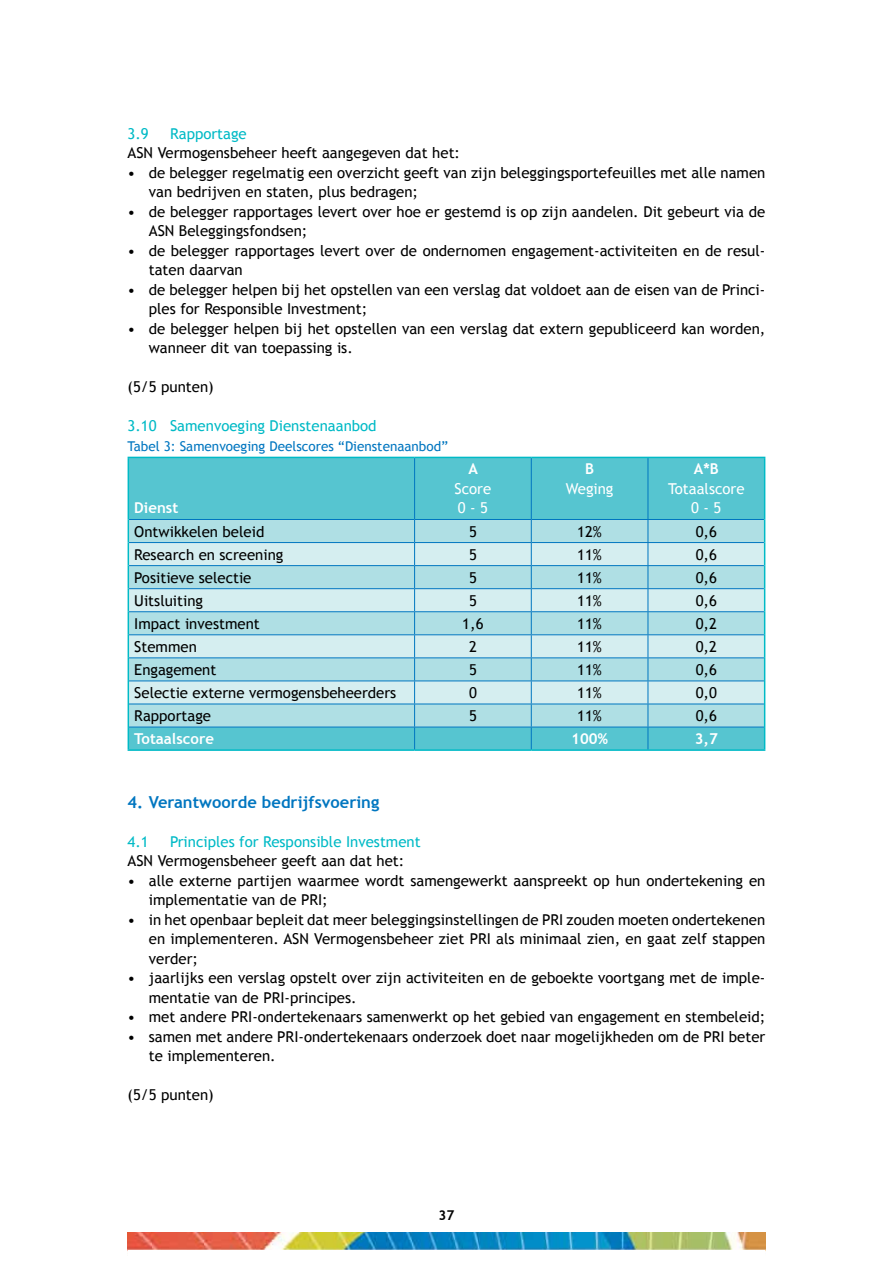
<style>
.page{position:relative;width:893px;height:1263px;background:#fff}
.page>*{position:absolute;margin:0;border:0;box-sizing:border-box;transform-origin:0 0}
.t1{font:700 16.5px "Trebuchet MS";color:#0076c0}
.t2{font:15px/19.5px "Trebuchet MS";color:#000}
.t3{font:15px "Trebuchet MS";color:#00bac6}
.t4{font:700 15px "Trebuchet MS";color:#fff}
.t5{font:15px/19.5px "Trebuchet MS";color:#fff}
.t6{font:13.5px "Trebuchet MS";color:#0076c0}
.t7{font:700 13.5px "Trebuchet MS";color:#000}
</style>
<div class="page">
<img style="left:128px;top:1232px;width:638px;height:20px">
<div style="left:128px;top:1250px;width:636px;height:12px;background:#fff"></div>
<div style="left:129px;top:458px;width:635px;height:291px;background:#56c5d0"></div>
<div style="left:129px;top:520px;width:635px;height:207px;background:#afdfe4"></div>
<svg style="left:129px;top:543px;width:635px;height:161px;background:#c1e5ea"></svg>
<hr style="left:128px;top:457px;width:287px;height:1px;background:#00bac6">
<hr style="left:128px;top:458px;width:1px;height:61px;background:#00bac6">
<hr style="left:415px;top:457px;width:116px;height:1px;background:#00bac6">
<hr style="left:531px;top:457px;width:117px;height:1px;background:#00bac6">
<hr style="left:648px;top:457px;width:117px;height:1px;background:#00bac6">
<hr style="left:764px;top:458px;width:1px;height:61px;background:#00bac6">
<svg style="left:128px;top:519px;width:1px;height:230px"></svg>
<svg style="left:764px;top:519px;width:1px;height:230px"></svg>
<hr style="left:128px;top:749px;width:287px;height:2px;background:#00bac6">
<hr style="left:415px;top:749px;width:116px;height:2px;background:#00bac6">
<hr style="left:531px;top:749px;width:117px;height:2px;background:#00bac6">
<hr style="left:648px;top:749px;width:117px;height:2px;background:#00bac6">
<hr style="left:414px;top:458px;width:1px;height:61px;background:#0076c0">
<hr style="left:531px;top:458px;width:1px;height:61px;background:#0076c0">
<hr style="left:648px;top:458px;width:1px;height:61px;background:#0076c0">
<hr style="left:129px;top:519px;width:286px;height:1px;background:#0076c0">
<hr style="left:415px;top:519px;width:116px;height:1px;background:#0076c0">
<hr style="left:531px;top:519px;width:117px;height:1px;background:#0076c0">
<hr style="left:648px;top:519px;width:116px;height:1px;background:#0076c0">
<hr style="left:129px;top:542px;width:286px;height:1px;background:#0076c0">
<hr style="left:415px;top:542px;width:116px;height:1px;background:#0076c0">
<hr style="left:531px;top:542px;width:117px;height:1px;background:#0076c0">
<hr style="left:648px;top:542px;width:116px;height:1px;background:#0076c0">
<hr style="left:129px;top:565px;width:286px;height:1px;background:#0076c0">
<hr style="left:415px;top:565px;width:116px;height:1px;background:#0076c0">
<hr style="left:531px;top:565px;width:117px;height:1px;background:#0076c0">
<hr style="left:648px;top:565px;width:116px;height:1px;background:#0076c0">
<hr style="left:129px;top:588px;width:286px;height:1px;background:#0076c0">
<hr style="left:415px;top:588px;width:116px;height:1px;background:#0076c0">
<hr style="left:531px;top:588px;width:117px;height:1px;background:#0076c0">
<hr style="left:648px;top:588px;width:116px;height:1px;background:#0076c0">
<hr style="left:129px;top:611px;width:286px;height:1px;background:#0076c0">
<hr style="left:415px;top:611px;width:116px;height:1px;background:#0076c0">
<hr style="left:531px;top:611px;width:117px;height:1px;background:#0076c0">
<hr style="left:648px;top:611px;width:116px;height:1px;background:#0076c0">
<hr style="left:129px;top:634px;width:286px;height:1px;background:#0076c0">
<hr style="left:415px;top:634px;width:116px;height:1px;background:#0076c0">
<hr style="left:531px;top:634px;width:117px;height:1px;background:#0076c0">
<hr style="left:648px;top:634px;width:116px;height:1px;background:#0076c0">
<hr style="left:129px;top:657px;width:286px;height:1px;background:#0076c0">
<hr style="left:415px;top:657px;width:116px;height:1px;background:#0076c0">
<hr style="left:531px;top:657px;width:117px;height:1px;background:#0076c0">
<hr style="left:648px;top:657px;width:116px;height:1px;background:#0076c0">
<hr style="left:129px;top:680px;width:286px;height:1px;background:#0076c0">
<hr style="left:415px;top:680px;width:116px;height:1px;background:#0076c0">
<hr style="left:531px;top:680px;width:117px;height:1px;background:#0076c0">
<hr style="left:648px;top:680px;width:116px;height:1px;background:#0076c0">
<hr style="left:129px;top:704px;width:286px;height:1px;background:#0076c0">
<hr style="left:415px;top:704px;width:116px;height:1px;background:#0076c0">
<hr style="left:531px;top:704px;width:117px;height:1px;background:#0076c0">
<hr style="left:648px;top:704px;width:116px;height:1px;background:#0076c0">
<hr style="left:129px;top:727px;width:286px;height:1px;background:#0076c0">
<hr style="left:415px;top:727px;width:116px;height:1px;background:#0076c0">
<svg style="left:414px;top:520px;width:1px;height:229px"></svg>
<hr style="left:531px;top:727px;width:117px;height:1px;background:#0076c0">
<svg style="left:531px;top:520px;width:1px;height:229px"></svg>
<hr style="left:648px;top:727px;width:116px;height:1px;background:#0076c0">
<svg style="left:648px;top:520px;width:1px;height:229px"></svg>
<p class="t3" style="left:128px;top:124px;width:23px">3.9</p>
<p class="t3" style="left:170px;top:124px;width:78px">Rapportage</p>
<p class="t2" style="left:128px;top:143px;width:334px">ASN Vermogensbeheer heeft aangegeven dat het:</p>
<p class="t2" style="left:149px;top:163px;width:618px;text-indent:-21px">• de belegger regelmatig een overzicht geeft van zijn beleggingsportefeuilles met alle namen van bedrijven en staten, plus bedragen;</p>
<p class="t2" style="left:149px;top:202px;width:618px;text-indent:-21px">• de belegger rapportages levert over hoe er gestemd is op zijn aandelen. Dit gebeurt via de<br>ASN Beleggingsfondsen;</p>
<p class="t2" style="left:149px;top:241px;width:618px;text-indent:-21px">• de belegger rapportages levert over de ondernomen engagement-activiteiten en de resul&shy;taten daarvan</p>
<p class="t2" style="left:149px;top:280px;width:618px;text-indent:-21px">• de belegger helpen bij het opstellen van een verslag dat voldoet aan de eisen van de Princi&shy;ples for Responsible Investment;</p>
<p class="t2" style="left:149px;top:319px;width:618px;text-indent:-21px">• de belegger helpen bij het opstellen van een verslag dat extern gepubliceerd kan worden, wanneer dit van toepassing is.</p>
<p class="t2" style="left:128px;top:377px;width:88px">(5/5 punten)</p>
<p class="t3" style="left:128px;top:417px;width:251px">3.10 Samenvoeging Dienstenaanbod</p>
<p class="t6" style="left:128px;top:438px;width:322px">Tabel 3: Samenvoeging Deelscores “Dienstenaanbod”</p>
<p class="t4" style="left:134px;top:499px;width:45px">Dienst</p>
<p class="t4" style="left:469px;top:460px;width:11px">A</p>
<p class="t5" style="left:455px;top:479px;width:38px">Score<br>0 - 5</p>
<p class="t4" style="left:585px;top:460px;width:10px">B</p>
<p class="t5" style="left:566px;top:479px;width:49px">Weging</p>
<p class="t4" style="left:694px;top:460px;width:26px">A*B</p>
<p class="t5" style="left:668px;top:479px;width:78px;text-align:center">Totaalscore<br>0 - 5</p>
<p class="t2" style="left:134px;top:522px;width:132px">Ontwikkelen beleid</p>
<p class="t2" style="left:469px;top:522px;width:9px">5</p>
<p class="t2" style="left:577px;top:522px;width:26px">12%</p>
<p class="t2" style="left:696px;top:522px;width:23px">0,6</p>
<p class="t2" style="left:134px;top:545px;width:151px">Research en screening</p>
<p class="t2" style="left:469px;top:545px;width:9px">5</p>
<p class="t2" style="left:577px;top:545px;width:26px">11%</p>
<p class="t2" style="left:696px;top:545px;width:23px">0,6</p>
<p class="t2" style="left:134px;top:568px;width:119px">Positieve selectie</p>
<p class="t2" style="left:469px;top:568px;width:9px">5</p>
<p class="t2" style="left:577px;top:568px;width:26px">11%</p>
<p class="t2" style="left:696px;top:568px;width:23px">0,6</p>
<p class="t2" style="left:134px;top:591px;width:70px">Uitsluiting</p>
<p class="t2" style="left:469px;top:591px;width:9px">5</p>
<p class="t2" style="left:577px;top:591px;width:26px">11%</p>
<p class="t2" style="left:696px;top:591px;width:23px">0,6</p>
<p class="t2" style="left:134px;top:614px;width:127px">Impact investment</p>
<p class="t2" style="left:462px;top:614px;width:23px">1,6</p>
<p class="t2" style="left:577px;top:614px;width:26px">11%</p>
<p class="t2" style="left:696px;top:614px;width:23px">0,2</p>
<p class="t2" style="left:134px;top:637px;width:64px">Stemmen</p>
<p class="t2" style="left:469px;top:637px;width:9px">2</p>
<p class="t2" style="left:577px;top:637px;width:26px">11%</p>
<p class="t2" style="left:696px;top:637px;width:23px">0,2</p>
<p class="t2" style="left:134px;top:660px;width:84px">Engagement</p>
<p class="t2" style="left:469px;top:660px;width:9px">5</p>
<p class="t2" style="left:577px;top:660px;width:26px">11%</p>
<p class="t2" style="left:696px;top:660px;width:23px">0,6</p>
<p class="t2" style="left:134px;top:683px;width:264px">Selectie externe vermogensbeheerders</p>
<p class="t2" style="left:469px;top:683px;width:9px">0</p>
<p class="t2" style="left:577px;top:683px;width:26px">11%</p>
<p class="t2" style="left:696px;top:683px;width:23px">0,0</p>
<p class="t2" style="left:134px;top:706px;width:78px">Rapportage</p>
<p class="t2" style="left:469px;top:706px;width:9px">5</p>
<p class="t2" style="left:577px;top:706px;width:26px">11%</p>
<p class="t2" style="left:696px;top:706px;width:23px">0,6</p>
<p class="t4" style="left:134px;top:729px;width:81px">Totaalscore</p>
<p class="t4" style="left:571px;top:729px;width:38px">100%</p>
<p class="t4" style="left:695px;top:729px;width:25px">3,7</p>
<p class="t1" style="left:128px;top:792px;width:253px">4. Verantwoorde bedrijfsvoering</p>
<p class="t3" style="left:128px;top:833px;width:23px">4.1</p>
<p class="t3" style="left:170px;top:833px;width:252px">Principles for Responsible Investment</p>
<p class="t2" style="left:128px;top:851px;width:278px">ASN Vermogensbeheer geeft aan dat het:</p>
<p class="t2" style="left:149px;top:871px;width:618px;text-indent:-21px">• alle externe partijen waarmee wordt samengewerkt aanspreekt op hun ondertekening en implementatie van de PRI;</p>
<p class="t2" style="left:149px;top:910px;width:618px;text-align:justify;text-indent:-21px">• in het openbaar bepleit dat meer beleggingsinstellingen de PRI zouden moeten ondertekenen en implementeren. ASN Vermogensbeheer ziet PRI als minimaal zien, en gaat zelf stappen verder;</p>
<p class="t2" style="left:149px;top:968px;width:618px;text-indent:-21px">• jaarlijks een verslag opstelt over zijn activiteiten en de geboekte voortgang met de imple&shy;mentatie van de PRI-principes.</p>
<p class="t2" style="left:128px;top:1007px;width:639px">• met andere PRI-ondertekenaars samenwerkt op het gebied van engagement en stembeleid;</p>
<p class="t2" style="left:149px;top:1027px;width:618px;text-indent:-21px">• samen met andere PRI-ondertekenaars onderzoek doet naar mogelijkheden om de PRI beter te implementeren.</p>
<p class="t2" style="left:128px;top:1085px;width:88px">(5/5 punten)</p>
<p class="t7" style="left:439px;top:1207px;width:17px">37</p>
</div>
